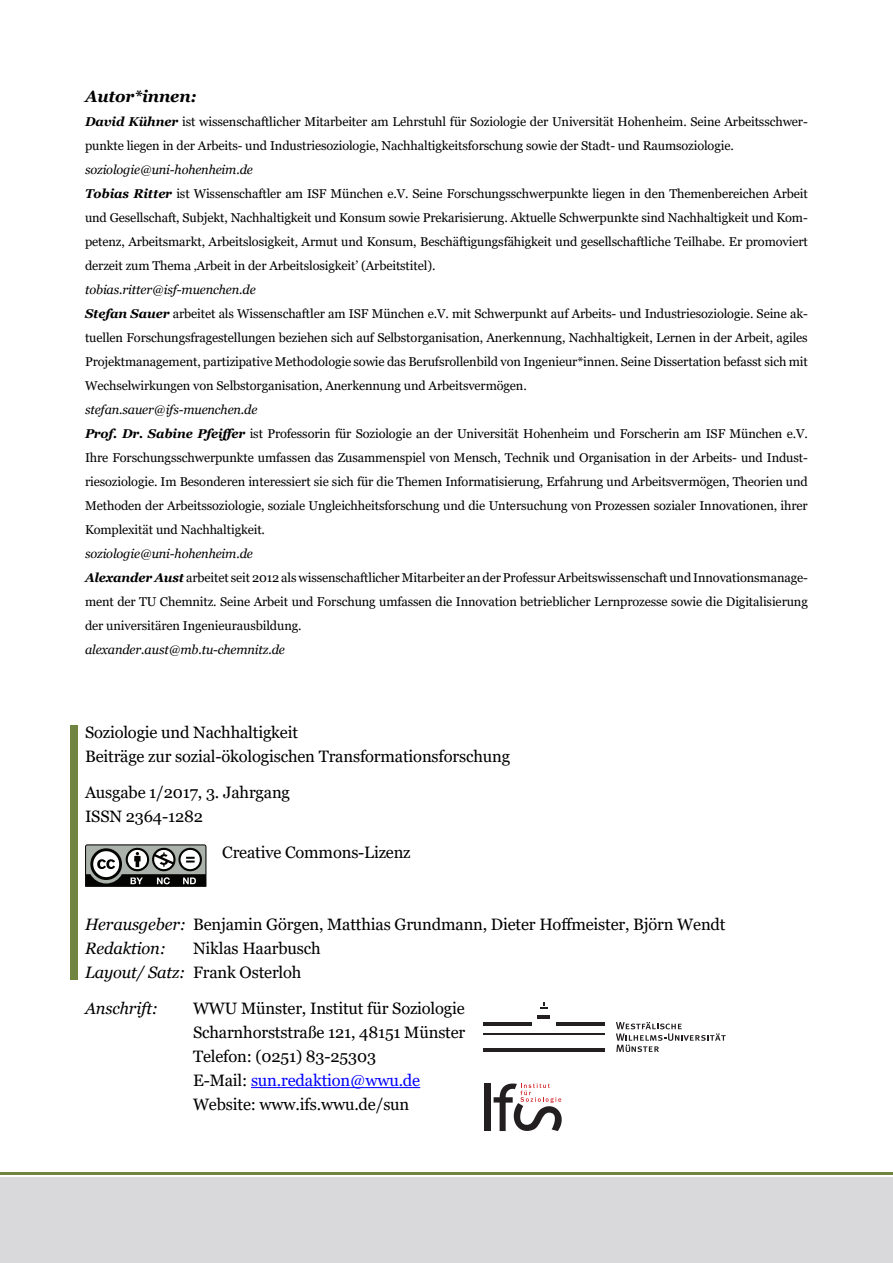
<style>
.page{position:relative;width:893px;height:1263px;background:#fff}
.page>*{position:absolute;margin:0;border:0;box-sizing:border-box;transform-origin:0 0}
.t1{font:16.5px/24px "Georgia";letter-spacing:-.01em;color:#000002}
.t2{font:italic 700 16.5px "Georgia";letter-spacing:-.01em;color:#000002}
.t3{font:italic 16.5px "Georgia";letter-spacing:-.01em;color:#000002}
.t4{font:12.75px/24px "Georgia";letter-spacing:-.01em;color:#000002;text-align:justify}
.t5{font:italic 12.75px "Georgia";letter-spacing:-.01em;color:#000002}
.s1{font-weight:700;font-style:italic}
.s2{font-style:italic}
.s3{color:#00f}
</style>
<div class="page">
<hr style="left:251px;top:1087px;width:169px;height:1px;background:#00f">
<hr style="left:556px;top:1022px;width:49px;height:4px;background:#231f20">
<svg style="left:616px;top:1022px;width:109px;height:30px"></svg>
<hr style="left:483px;top:1022px;width:48px;height:4px;background:#231f20">
<hr style="left:483px;top:1048px;width:122px;height:4px;background:#231f20">
<hr style="left:537px;top:1015px;width:13px;height:4px;background:#231f20">
<hr style="left:483px;top:1033px;width:122px;height:1px;background:#231f20">
<svg style="left:540px;top:1002px;width:7px;height:7px"></svg>
<div style="left:485px;top:1083px;width:6px;height:48px;background:#231f20"></div>
<svg style="left:494px;top:1083px;width:68px;height:48px"></svg>
<svg style="left:85px;top:844px;width:122px;height:43px"></svg>
<div style="left:70px;top:725px;width:8px;height:254px;background:#728540"></div>
<div style="left:0;top:1178px;width:893px;height:85px;background:#d9d9db"></div>
<hr style="left:0;top:1172px;width:893px;height:3px;background:#728540">
<p class="t2" style="left:85px;top:86px;width:113px">Autor*innen:</p>
<p class="t4" style="left:85px;top:110px;width:724px"><span class="s1">David Kühner</span> ist wissenschaftlicher Mitarbeiter am Lehrstuhl für Soziologie der Universität Hohenheim. Seine Arbeitsschwer&shy;punkte liegen in der Arbeits- und Industriesoziologie, Nachhaltigkeitsforschung sowie der Stadt- und Raumsoziologie.</p>
<p class="t5" style="left:85px;top:162px;width:169px">soziologie@uni-hohenheim.de</p>
<p class="t4" style="left:85px;top:182px;width:724px"><span class="s1">Tobias Ritter</span> ist Wissenschaftler am ISF München e.V. Seine Forschungsschwerpunkte liegen in den Themenbereichen Arbeit und Gesellschaft, Subjekt, Nachhaltigkeit und Konsum sowie Prekarisierung. Aktuelle Schwerpunkte sind Nachhaltigkeit und Kom&shy;petenz, Arbeitsmarkt, Arbeitslosigkeit, Armut und Konsum, Beschäftigungsfähigkeit und gesellschaftliche Teilhabe. Er promoviert derzeit zum Thema ‚Arbeit in der Arbeitslosigkeit’ (Arbeitstitel).</p>
<p class="t5" style="left:85px;top:282px;width:172px">tobias.ritter@isf-muenchen.de</p>
<p class="t4" style="left:85px;top:302px;width:724px"><span class="s1">Stefan Sauer</span> arbeitet als Wissenschaftler am ISF München e.V. mit Schwerpunkt auf Arbeits- und Industriesoziologie. Seine ak&shy;tuellen Forschungsfragestellungen beziehen sich auf Selbstorganisation, Anerkennung, Nachhaltigkeit, Lernen in der Arbeit, agiles Projektmanagement, partizipative Methodologie sowie das Berufsrollenbild von Ingenieur*innen. Seine Dissertation befasst sich mit Wechselwirkungen von Selbstorganisation, Anerkennung und Arbeitsvermögen.</p>
<p class="t5" style="left:85px;top:402px;width:174px">stefan.sauer@ifs-muenchen.de</p>
<p class="t4" style="left:85px;top:422px;width:724px"><span class="s1">Prof. Dr. Sabine Pfeiffer</span> ist Professorin für Soziologie an der Universität Hohenheim und Forscherin am ISF München e.V.<br>Ihre Forschungsschwerpunkte umfassen das Zusammenspiel von Mensch, Technik und Organisation in der Arbeits- und Indust&shy;riesoziologie. Im Besonderen interessiert sie sich für die Themen Informatisierung, Erfahrung und Arbeitsvermögen, Theorien und Methoden der Arbeitssoziologie, soziale Ungleichheitsforschung und die Untersuchung von Prozessen sozialer Innovationen, ihrer Komplexität und Nachhaltigkeit.</p>
<p class="t5" style="left:85px;top:546px;width:169px">soziologie@uni-hohenheim.de</p>
<p class="t4" style="left:85px;top:566px;width:724px"><span class="s1">Alexander Aust</span> arbeitet seit 2012 als wissenschaftlicher Mitarbeiter an der Professur Arbeitswissenschaft und Innovationsmanage&shy;ment der TU Chemnitz. Seine Arbeit und Forschung umfassen die Innovation betrieblicher Lernprozesse sowie die Digitalisierung der universitären Ingenieurausbildung.</p>
<p class="t5" style="left:85px;top:642px;width:201px">alexander.aust@mb.tu-chemnitz.de</p>
<p class="t1" style="left:85px;top:721px;width:427px">Soziologie und Nachhaltigkeit<br>Beiträge zur sozial-ökologischen Transformationsforschung</p>
<p class="t1" style="left:85px;top:781px;width:206px">Ausgabe 1/2017, 3. Jahrgang<br>ISSN 2364-1282</p>
<p class="t1" style="left:222px;top:841px;width:190px">Creative Commons-Lizenz</p>
<p class="t1" style="left:85px;top:913px;width:642px"><span class="s2">Herausgeber:</span> Benjamin Görgen, Matthias Grundmann, Dieter Hoffmeister, Björn Wendt<br><span class="s2">Redaktion:</span></p>
<p class="t1" style="left:85px;top:937px;width:237px;text-indent:108px">Niklas Haarbusch<br><span class="s2">Layout/ Satz:</span> Frank Osterloh</p>
<p class="t3" style="left:85px;top:998px;width:75px">Anschrift:</p>
<p class="t1" style="left:193px;top:997px;width:274px">WWU Münster, Institut für Soziologie Scharnhorststraße 121, 48151 Münster Telefon: (0251) 83-25303<br>E-Mail: <span class="s3">sun.redaktion@wwu.de </span>Website: www.ifs.wwu.de/sun</p>
</div>
